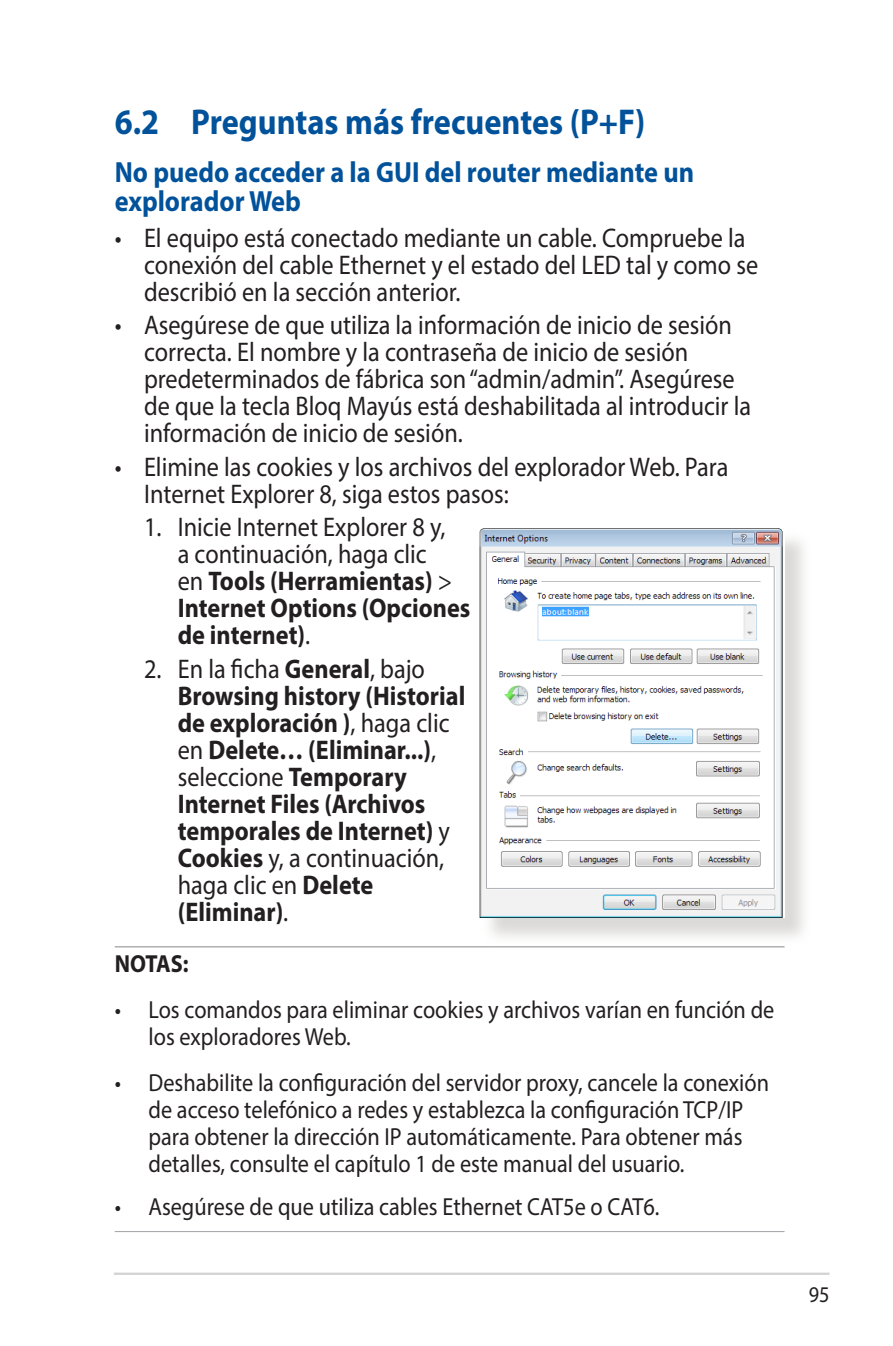
<style>
.page{position:relative;width:893px;height:1346px;background:#fff}
.page>*{position:absolute;margin:0;border:0;box-sizing:border-box;transform-origin:0 0}
.t1{font:700 36px "Myriad Pro";color:#01529a;scale:.9 1}
.t2{font:700 29.25px/29.2px "Myriad Pro";color:#01529a;scale:.9 1}
.t3{font:27px/27px "Myriad Pro";color:#231f20;scale:.9 1}
.t4{font:700 27px/27px "Myriad Pro";color:#231f20;scale:.9 1}
.t5{font:24.75px/27px "Myriad Pro";color:#231f20;scale:.9 1}
.t6{font:700 24.75px "Myriad Pro";letter-spacing:-.015em;color:#231f20;scale:.9 1}
.t7{font:22.5px "Myriad Pro";color:#231f20;scale:.9 1}
.s1{font-weight:400}
</style>
<div class="page">
<hr style="left:114px;top:1272px;width:715px;height:3px;background:#d1d2d4">
<div style="left:482px;top:530px;width:330px;height:416px;background:#cfcecb;opacity:.75"></div>
<img style="left:479px;top:528px;width:305px;height:389px">
<hr style="left:115px;top:946px;width:669px;height:1px;background:#939598">
<hr style="left:115px;top:1231px;width:669px;height:1px;background:#a8a9ad">
<h1 class="t1" style="left:115px;top:98px;width:591px">6.2 Preguntas más frecuentes (P+F)</h1>
<p class="t2" style="left:115px;top:157px;width:645px">No puedo acceder a la GUI del router mediante un explorador Web</p>
<p class="t3" style="left:144px;top:224px;width:684px;text-indent:-29px">• El equipo está conectado mediante un cable. Compruebe la conexión del cable Ethernet y el estado del LED tal y como se describió en la sección anterior.</p>
<p class="t3" style="left:144px;top:311px;width:676px;text-indent:-29px">• Asegúrese de que utiliza la información de inicio de sesión correcta. El nombre y la contraseña de inicio de sesión predeterminados de fábrica son “admin/admin”. Asegúrese de que la tecla Bloq Mayús está deshabilitada al introducir la información de inicio de sesión.</p>
<p class="t3" style="left:144px;top:453px;width:651px;text-indent:-29px">• Elimine las cookies y los archivos del explorador Web. Para<br>Internet Explorer 8, siga estos pasos:</p>
<p class="t4" style="left:178px;top:512px;width:327px;text-indent:-34px"><span class="s1">1. Inicie Internet Explorer 8 y,<br>a continuación, haga clic<br>en</span> Tools (Herramientas) <span class="s1">&gt;<br></span>Internet Options (Opciones de internet)<span class="s1">.</span></p>
<p class="t4" style="left:178px;top:654px;width:321px;text-indent:-34px"><span class="s1">2. En la ficha</span> General<span class="s1">, bajo<br></span>Browsing history (Historial de exploración )<span class="s1">, haga clic en</span> Delete… (Eliminar...)<span class="s1">, seleccione</span> Temporary<br>Internet Files (Archivos temporales de Internet) <span class="s1">y<br></span>Cookies <span class="s1">y, a continuación, haga clic en</span> Delete (Eliminar)<span class="s1">.</span></p>
<p class="t6" style="left:115px;top:947px;width:83px">NOTAS:</p>
<p class="t5" style="left:149px;top:996px;width:697px;text-indent:-34px">• Los comandos para eliminar cookies y archivos varían en función de los exploradores Web.</p>
<p class="t5" style="left:149px;top:1069px;width:691px;text-indent:-34px">• Deshabilite la configuración del servidor proxy, cancele la conexión de acceso telefónico a redes y establezca la configuración TCP/IP para obtener la dirección IP automáticamente. Para obtener más detalles, consulte el capítulo 1 de este manual del usuario.</p>
<p class="t5" style="left:115px;top:1193px;width:607px">• Asegúrese de que utiliza cables Ethernet CAT5e o CAT6.</p>
<p class="t7" style="left:809px;top:1281px;width:25px">95</p>
</div>
